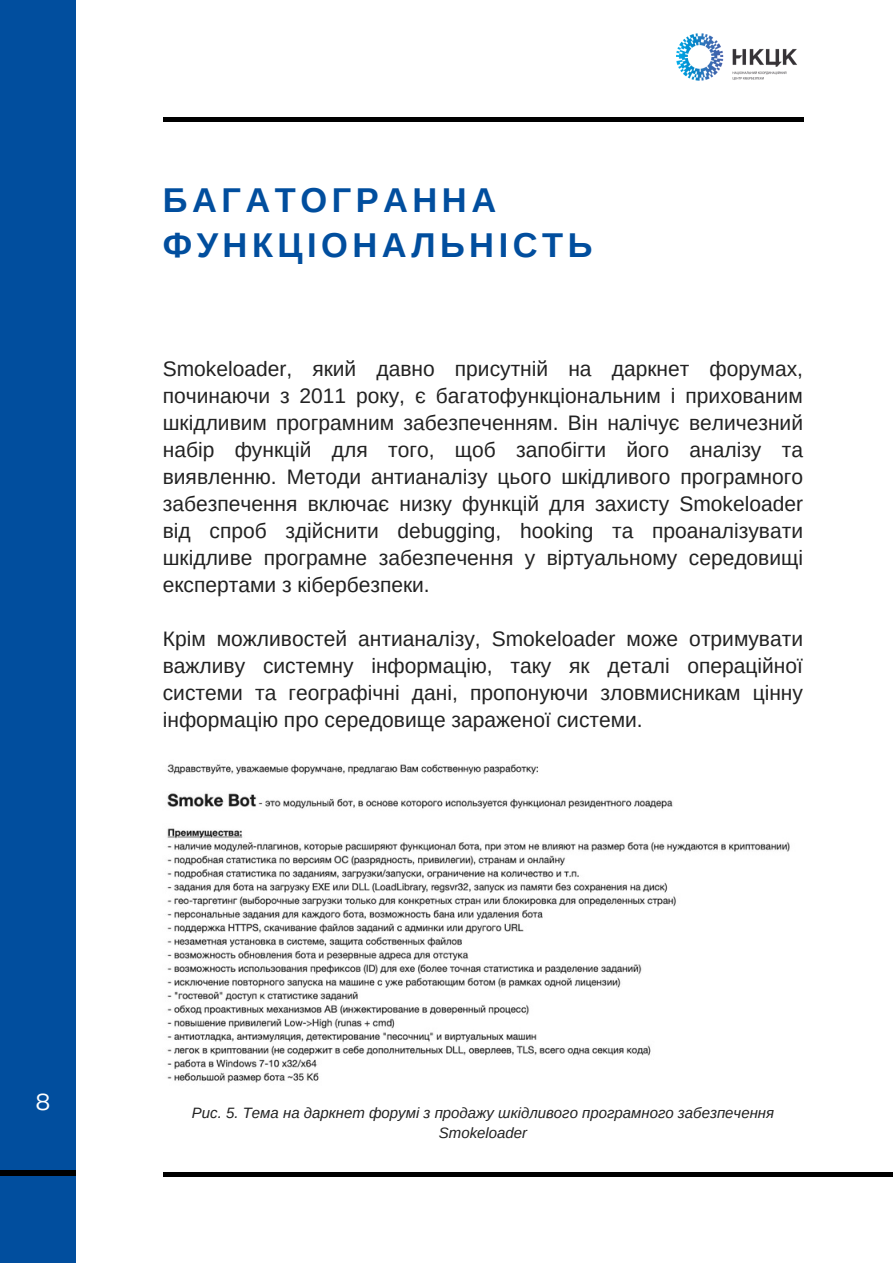
<style>
.page{position:relative;width:893px;height:1264px;background:#fff}
.page>*{position:absolute;margin:0;border:0;box-sizing:border-box;transform-origin:0 0}
.t1{font:700 34.5px/45px "Arimo";letter-spacing:.13em;color:#014e9e}
.t2{font:24.15px "Telegraf";color:#fff}
.t3{font:21px/27px "Arimo";color:#222;text-align:justify}
.t4{font:italic 15px/20.2px "Arimo";color:#222;text-align:center}
</style>
<div class="page">
<hr style="left:163px;top:117px;width:640px;height:4px;background:#000">
<hr style="left:163px;top:1172px;width:729px;height:4px;background:#000">
<div style="left:0;top:0;width:76px;height:1262px;background:#014e9e"></div>
<div style="left:0;top:1170px;width:76px;height:5px;background:#000"></div>
<img style="left:676px;top:33px;width:121px;height:48px">
<img style="left:167px;top:764px;width:623px;height:319px">
<p class="t1" style="left:163px;top:178px;width:431px">БАГАТОГРАННА<br>ФУНКЦІОНАЛЬНІСТЬ</p>
<p class="t3" style="left:163px;top:355px;width:641px">Smokeloader, який давно присутній на даркнет форумах, починаючи з 2011 року, є багатофункціональним і прихованим шкідливим програмним забезпеченням. Він налічує величезний набір функцій для того, щоб запобігти його аналізу та виявленню. Методи антианалізу цього шкідливого програмного забезпечення включає низку функцій для захисту Smokeloader від спроб здійснити debugging, hooking та проаналізувати шкідливе програмне забезпечення у віртуальному середовищі експертами з кібербезпеки.</p>
<p class="t3" style="left:163px;top:625px;width:641px">Крім можливостей антианалізу, Smokeloader може отримувати важливу системну інформацію, таку як деталі операційної системи та географічні дані, пропонуючи зловмисникам цінну інформацію про середовище зараженої системи.</p>
<p class="t2" style="left:36px;top:1091px;width:17px">8</p>
<p class="t4" style="left:192px;top:1102px;width:583px">Рис. 5. Тема на даркнет форумі з продажу шкідливого програмного забезпечення<br>Smokeloader</p>
</div>
